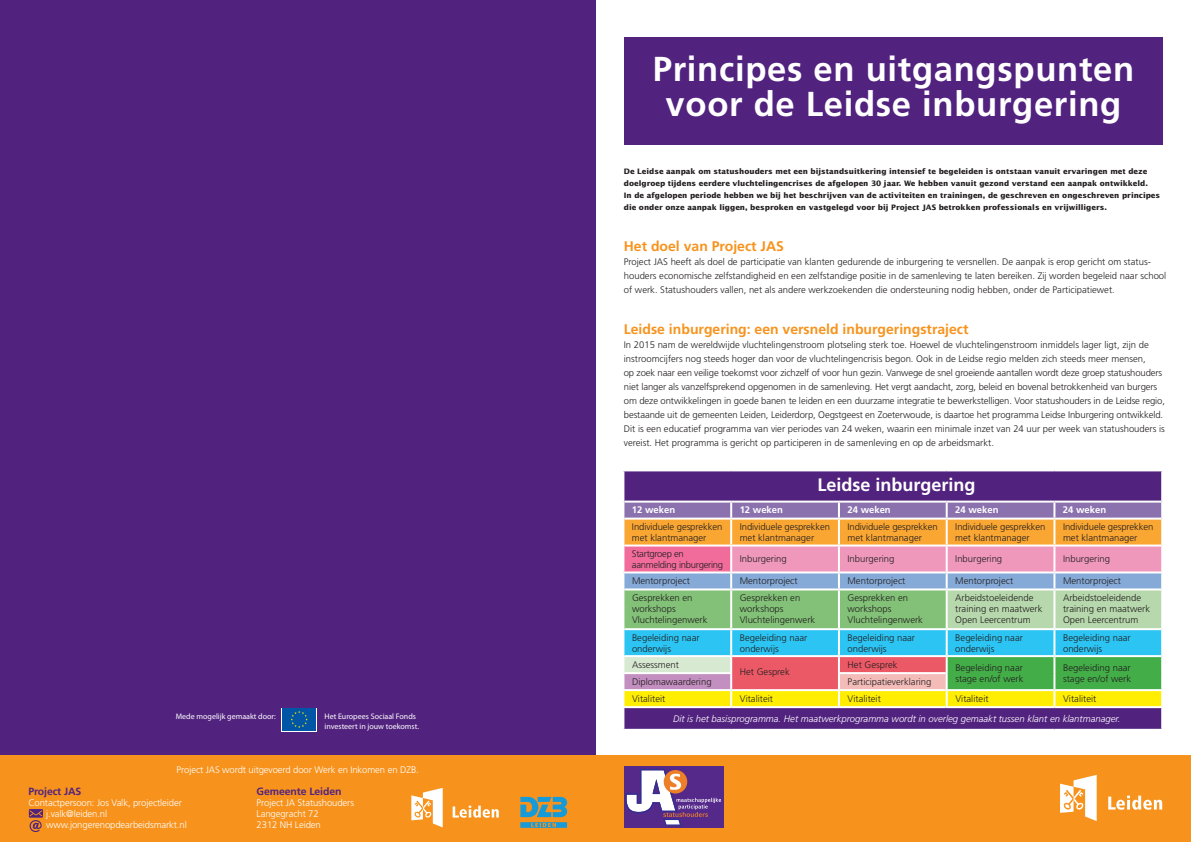
<style>
.page{position:relative;width:1191px;height:842px;background:#fff}
.page>*{position:absolute;margin:0;border:0;box-sizing:border-box;transform-origin:0 0}
.t1{font:700 34.6px/34px "Frutiger";letter-spacing:.02em;color:#fff;text-align:center}
.t2{font:700 18px "Frutiger";color:#fff}
.t3{font:700 14px "Frutiger";color:#f7931d}
.t4{font:700 10.5px "Frutiger";letter-spacing:-.01em;color:#52227f}
.t5{font:300 9.5px/11px "Frutiger";color:#231f20}
.t6{font:300 9.5px/11px "Frutiger";letter-spacing:-.01em;color:#fff}
.t7{font:italic 300 9.5px "Frutiger";color:#fff}
.t8{font:700 9.5px "Frutiger";color:#fff}
.t9{font:300 9.5px/11px "Frutiger";letter-spacing:-.03em;color:#231f20}
.t10{font:8px/10px "Myriad Pro";color:#fff}
.t11{font:700 7.5px/12px "Lucida Sans";color:#231f20}
</style>
<div class="page">
<div style="left:0;top:0;width:595px;height:765px;background:#52227f"></div>
<div style="left:585px;top:755px;width:606px;height:87px;background:#f7931d"></div>
<svg style="left:1060px;top:775px;width:36px;height:46px"></svg>
<svg style="left:1108px;top:796px;width:54px;height:14px"></svg>
<div style="left:624px;top:766px;width:100px;height:62px;background:#542989"></div>
<svg style="left:625px;top:769px;width:96px;height:57px"></svg>
<div style="left:0;top:755px;width:611px;height:87px;background:#f7931d"></div>
<svg style="left:29px;top:809px;width:14px;height:23px"></svg>
<svg style="left:520px;top:797px;width:47px;height:31px"></svg>
<svg style="left:281px;top:708px;width:36px;height:23px"></svg>
<div style="left:282px;top:708px;width:34px;height:23px;background:#0155a5"></div>
<svg style="left:291px;top:711px;width:17px;height:17px"></svg>
<svg style="left:411px;top:788px;width:32px;height:39px"></svg>
<svg style="left:452px;top:806px;width:47px;height:12px"></svg>
<div style="left:624px;top:37px;width:538px;height:108px;background:#52227f"></div>
<svg style="left:624px;top:471px;width:537px;height:258px;background:#562782"></svg>
<hr style="left:622px;top:706px;width:109px;height:2px;background:#fff">
<hr style="left:731px;top:706px;width:109px;height:2px;background:#fff">
<hr style="left:945px;top:706px;width:109px;height:2px;background:#fff">
<hr style="left:1054px;top:706px;width:109px;height:2px;background:#fff">
<hr style="left:840px;top:706px;width:105px;height:2px;background:#fff">
<hr style="left:624px;top:501px;width:107px;height:2px;background:#fff">
<hr style="left:731px;top:501px;width:108px;height:2px;background:#fff">
<hr style="left:839px;top:501px;width:107px;height:2px;background:#fff">
<hr style="left:946px;top:501px;width:108px;height:2px;background:#fff">
<hr style="left:1054px;top:501px;width:107px;height:2px;background:#fff">
<svg style="left:623px;top:502px;width:539px;height:205px;background:#adb293"></svg>
<hr style="left:624px;top:518px;width:107px;height:2px;background:#fff">
<hr style="left:731px;top:518px;width:108px;height:2px;background:#fff">
<hr style="left:839px;top:518px;width:107px;height:2px;background:#fff">
<hr style="left:946px;top:518px;width:108px;height:2px;background:#fff">
<hr style="left:1054px;top:518px;width:107px;height:2px;background:#fff">
<hr style="left:624px;top:544px;width:107px;height:2px;background:#fff">
<hr style="left:731px;top:544px;width:108px;height:2px;background:#fff">
<hr style="left:839px;top:544px;width:107px;height:2px;background:#fff">
<hr style="left:946px;top:544px;width:108px;height:2px;background:#fff">
<hr style="left:1054px;top:544px;width:107px;height:2px;background:#fff">
<hr style="left:622px;top:519px;width:2px;height:26px;background:#fff">
<hr style="left:1161px;top:519px;width:2px;height:26px;background:#fff">
<hr style="left:624px;top:588px;width:107px;height:2px;background:#fff">
<hr style="left:731px;top:588px;width:108px;height:2px;background:#fff">
<hr style="left:839px;top:588px;width:107px;height:2px;background:#fff">
<hr style="left:946px;top:588px;width:108px;height:2px;background:#fff">
<hr style="left:1054px;top:588px;width:107px;height:2px;background:#fff">
<hr style="left:622px;top:589px;width:2px;height:40px;background:#fff">
<hr style="left:1161px;top:589px;width:2px;height:40px;background:#fff">
<hr style="left:624px;top:628px;width:107px;height:2px;background:#fff">
<hr style="left:731px;top:628px;width:108px;height:2px;background:#fff">
<hr style="left:839px;top:628px;width:107px;height:2px;background:#fff">
<hr style="left:946px;top:628px;width:108px;height:2px;background:#fff">
<hr style="left:1054px;top:628px;width:107px;height:2px;background:#fff">
<hr style="left:624px;top:655px;width:107px;height:2px;background:#fff">
<hr style="left:731px;top:655px;width:108px;height:2px;background:#fff">
<hr style="left:839px;top:655px;width:107px;height:2px;background:#fff">
<hr style="left:946px;top:655px;width:108px;height:2px;background:#fff">
<hr style="left:1054px;top:655px;width:107px;height:2px;background:#fff">
<hr style="left:622px;top:629px;width:2px;height:27px;background:#fff">
<hr style="left:1161px;top:629px;width:2px;height:27px;background:#fff">
<p class="t10" style="left:176px;top:711px;width:101px">Mede mogelijk gemaakt door:</p>
<p class="t10" style="left:324px;top:711px;width:96px">Het Europees Sociaal Fonds investeert in jouw toekomst.</p>
<p class="t6" style="left:177px;top:764px;width:244px">Project JAS wordt uitgevoerd door Werk en Inkomen en DZB.</p>
<p class="t4" style="left:28px;top:785px;width:55px">Project JAS</p>
<p class="t6" style="left:46px;top:797px;width:142px;text-indent:-18px">Contactpersoon: Jos Valk, projectleider j.valk@leiden.nl www.jongerenopdearbeidsmarkt.nl</p>
<p class="t4" style="left:257px;top:785px;width:86px">Gemeente Leiden</p>
<p class="t6" style="left:257px;top:797px;width:99px">Project JA Statushouders<br>Langegracht 72<br>2312 NH Leiden</p>
<h1 class="t1" style="left:653px;top:52px;width:483px">Principes en uitgangspunten voor de Leidse inburgering</h1>
<p class="t11" style="left:624px;top:165px;width:538px">De Leidse aanpak om statushouders met een bijstandsuitkering intensief te begeleiden is ontstaan vanuit ervaringen met deze doelgroep tijdens eerdere vluchtelingencrises de afgelopen 30 jaar. We hebben vanuit gezond verstand een aanpak ontwikkeld.<br>In de afgelopen periode hebben we bij het beschrijven van de activiteiten en trainingen, de geschreven en ongeschreven principes die onder onze aanpak liggen, besproken en vastgelegd voor bij Project JAS betrokken professionals en vrijwilligers.</p>
<h3 class="t3" style="left:624px;top:238px;width:162px">Het doel van Project JAS</h3>
<p class="t5" style="left:624px;top:255px;width:544px;line-height:14px">Project JAS heeft als doel de participatie van klanten gedurende de inburgering te versnellen. De aanpak is erop gericht om status&shy;houders economische zelfstandigheid en een zelfstandige positie in de samenleving te laten bereiken. Zij worden begeleid naar school of werk. Statushouders vallen, net als andere werkzoekenden die ondersteuning nodig hebben, onder de Participatiewet.</p>
<h3 class="t3" style="left:624px;top:321px;width:346px">Leidse inburgering: een versneld inburgeringstraject</h3>
<p class="t5" style="left:624px;top:338px;width:543px;line-height:14px">In 2015 nam de wereldwijde vluchtelingenstroom plotseling sterk toe. Hoewel de vluchtelingenstroom inmiddels lager ligt, zijn de instroomcijfers nog steeds hoger dan voor de vluchtelingencrisis begon. Ook in de Leidse regio melden zich steeds meer mensen,<br>op zoek naar een veilige toekomst voor zichzelf of voor hun gezin. Vanwege de snel groeiende aantallen wordt deze groep statushouders niet langer als vanzelfsprekend opgenomen in de samenleving. Het vergt aandacht, zorg, beleid en bovenal betrokkenheid van burgers om deze ontwikkelingen in goede banen te leiden en een duurzame integratie te bewerkstelligen. Voor statushouders in de Leidse regio, bestaande uit de gemeenten Leiden, Leiderdorp, Oegstgeest en Zoeterwoude, is daartoe het programma Leidse Inburgering ontwikkeld.<br>Dit is een educatief programma van vier periodes van 24 weken, waarin een minimale inzet van 24 uur per week van statushouders is vereist. Het programma is gericht op participeren in de samenleving en op de arbeidsmarkt.</p>
<h2 class="t2" style="left:817px;top:475px;width:160px">Leidse inburgering</h2>
<p class="t8" style="left:632px;top:504px;width:45px">12 weken</p>
<p class="t8" style="left:739px;top:504px;width:45px">12 weken</p>
<p class="t8" style="left:847px;top:504px;width:45px">24 weken</p>
<p class="t8" style="left:955px;top:504px;width:45px">24 weken</p>
<p class="t8" style="left:1063px;top:504px;width:45px">24 weken</p>
<p class="t5" style="left:632px;top:521px;width:92px">Individuele gesprekken met klantmanager</p>
<p class="t5" style="left:739px;top:521px;width:92px">Individuele gesprekken met klantmanager</p>
<p class="t5" style="left:847px;top:521px;width:92px">Individuele gesprekken met klantmanager</p>
<p class="t5" style="left:955px;top:521px;width:92px">Individuele gesprekken met klantmanager</p>
<p class="t5" style="left:1063px;top:521px;width:92px">Individuele gesprekken met klantmanager</p>
<p class="t9" style="left:632px;top:548px;width:93px">Startgroep en aanmelding inburgering</p>
<p class="t5" style="left:739px;top:553px;width:48px">Inburgering</p>
<p class="t5" style="left:847px;top:553px;width:48px">Inburgering</p>
<p class="t5" style="left:955px;top:553px;width:48px">Inburgering</p>
<p class="t5" style="left:1063px;top:553px;width:48px">Inburgering</p>
<p class="t5" style="left:632px;top:575px;width:59px">Mentorproject</p>
<p class="t5" style="left:739px;top:575px;width:59px">Mentorproject</p>
<p class="t5" style="left:847px;top:575px;width:59px">Mentorproject</p>
<p class="t5" style="left:955px;top:575px;width:59px">Mentorproject</p>
<p class="t5" style="left:1063px;top:575px;width:59px">Mentorproject</p>
<p class="t5" style="left:632px;top:592px;width:77px">Gesprekken en workshops<br>Vluchtelingenwerk</p>
<p class="t5" style="left:740px;top:592px;width:77px">Gesprekken en workshops<br>Vluchtelingenwerk</p>
<p class="t5" style="left:847px;top:592px;width:77px">Gesprekken en workshops<br>Vluchtelingenwerk</p>
<p class="t5" style="left:955px;top:592px;width:89px">Arbeidstoeleidende training en maatwerk<br>Open Leercentrum</p>
<p class="t5" style="left:1063px;top:592px;width:89px">Arbeidstoeleidende training en maatwerk<br>Open Leercentrum</p>
<p class="t5" style="left:632px;top:632px;width:69px">Begeleiding naar onderwijs</p>
<p class="t5" style="left:740px;top:632px;width:69px">Begeleiding naar onderwijs</p>
<p class="t5" style="left:847px;top:632px;width:69px">Begeleiding naar onderwijs</p>
<p class="t5" style="left:955px;top:632px;width:69px">Begeleiding naar onderwijs</p>
<p class="t5" style="left:1063px;top:632px;width:69px">Begeleiding naar onderwijs</p>
<p class="t5" style="left:632px;top:659px;width:48px">Assessment</p>
<p class="t5" style="left:740px;top:666px;width:51px">Het Gesprek</p>
<p class="t5" style="left:847px;top:659px;width:51px">Het Gesprek</p>
<p class="t5" style="left:955px;top:662px;width:70px">Begeleiding naar stage en/of werk</p>
<p class="t5" style="left:1063px;top:662px;width:69px">Begeleiding naar</p>
<p class="t5" style="left:632px;top:676px;width:81px">Diplomawaardering</p>
<p class="t5" style="left:1063px;top:673px;width:70px">stage en/of werk</p>
<p class="t5" style="left:847px;top:676px;width:85px">Participatieverklaring</p>
<p class="t5" style="left:632px;top:693px;width:35px">Vitaliteit</p>
<p class="t5" style="left:740px;top:693px;width:35px">Vitaliteit</p>
<p class="t5" style="left:847px;top:693px;width:35px">Vitaliteit</p>
<p class="t5" style="left:955px;top:693px;width:35px">Vitaliteit</p>
<p class="t5" style="left:1063px;top:693px;width:35px">Vitaliteit</p>
<p class="t7" style="left:673px;top:713px;width:449px">Dit is het basisprogramma. Het maatwerkprogramma wordt in overleg gemaakt tussen klant en klantmanager.</p>
</div>
